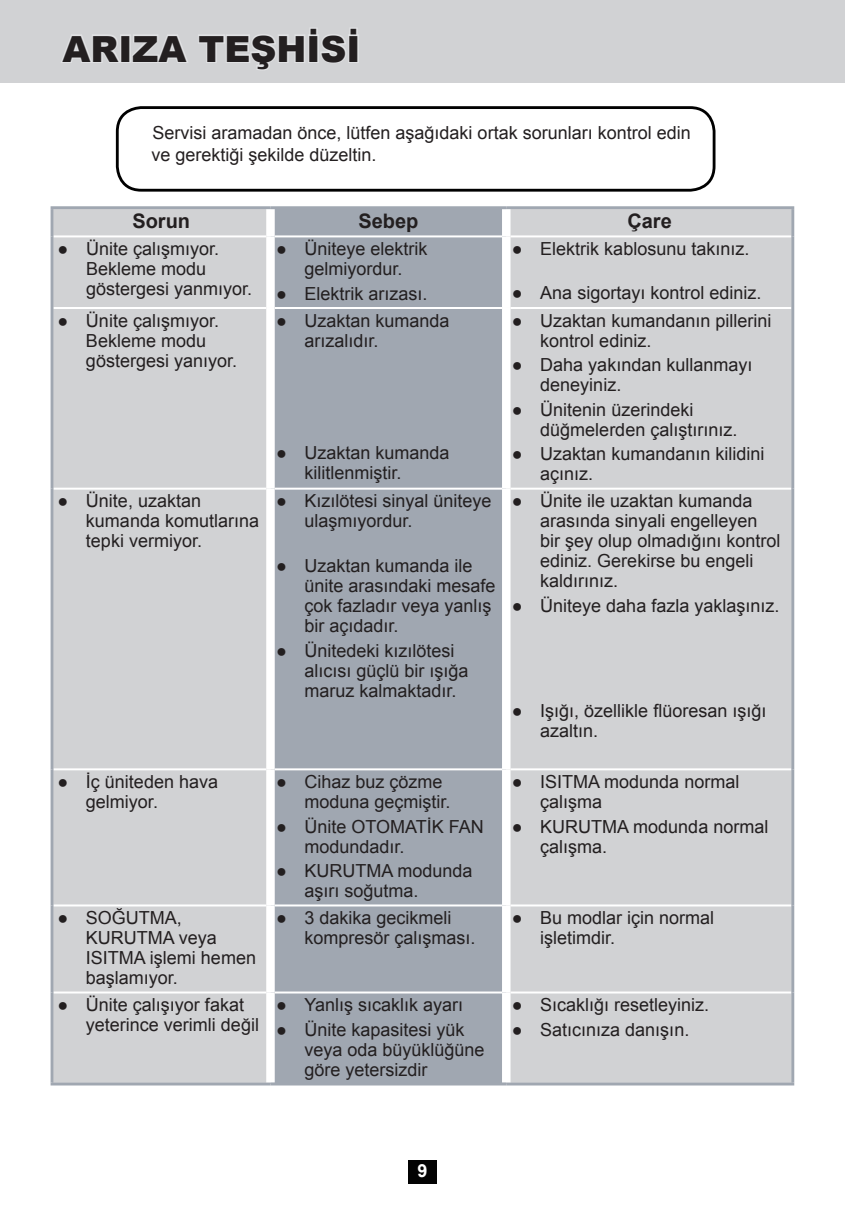
<style>
.page{position:relative;width:845px;height:1225px;background:#fff}
.page>*{position:absolute;margin:0;border:0;box-sizing:border-box;transform-origin:0 0}
.t1{font:900 36px "Arial";color:#231f20}
.t2{font:700 20px "Arial";color:#231f20}
.t3{font:18px/20px "Arial";color:#231f20}
.t4{font:700 18px "Arial";color:#fff}
</style>
<div class="page">
<div style="left:408px;top:1160px;width:29px;height:23px;background:#030303"></div>
<div style="left:0;top:0;width:845px;height:83px;background:#d1d2d4"></div>
<svg style="left:61px;top:35px;width:59px;height:28px"></svg>
<div style="left:120px;top:34px;width:11px;height:29px;border:3px solid #e1e2e4"></div>
<svg style="left:130px;top:28px;width:229px;height:42px"></svg>
<div style="left:53px;top:209px;width:738px;height:873px;background:#d1d2d4"></div>
<div style="left:275px;top:209px;width:227px;height:873px;background:#a0a7b1"></div>
<hr style="left:53px;top:235px;width:213px;height:2px;background:#fff">
<hr style="left:275px;top:235px;width:227px;height:2px;background:#fff">
<hr style="left:510px;top:235px;width:281px;height:2px;background:#fff">
<hr style="left:53px;top:307px;width:213px;height:2px;background:#fff">
<hr style="left:275px;top:307px;width:227px;height:2px;background:#fff">
<hr style="left:510px;top:307px;width:281px;height:2px;background:#fff">
<hr style="left:53px;top:487px;width:213px;height:2px;background:#fff">
<hr style="left:275px;top:487px;width:227px;height:2px;background:#fff">
<hr style="left:510px;top:487px;width:281px;height:2px;background:#fff">
<hr style="left:53px;top:768px;width:213px;height:2px;background:#fff">
<hr style="left:275px;top:768px;width:227px;height:2px;background:#fff">
<hr style="left:510px;top:768px;width:281px;height:2px;background:#fff">
<hr style="left:53px;top:904px;width:213px;height:2px;background:#fff">
<hr style="left:275px;top:904px;width:227px;height:2px;background:#fff">
<hr style="left:510px;top:904px;width:281px;height:2px;background:#fff">
<hr style="left:53px;top:991px;width:213px;height:2px;background:#fff">
<hr style="left:275px;top:991px;width:227px;height:2px;background:#fff">
<hr style="left:510px;top:991px;width:281px;height:2px;background:#fff">
<div style="left:266px;top:209px;width:9px;height:27px;background:#fff"></div>
<div style="left:502px;top:209px;width:8px;height:27px;background:#fff"></div>
<div style="left:266px;top:236px;width:9px;height:72px;background:#fff"></div>
<div style="left:502px;top:236px;width:8px;height:72px;background:#fff"></div>
<div style="left:266px;top:308px;width:9px;height:180px;background:#fff"></div>
<div style="left:502px;top:308px;width:8px;height:180px;background:#fff"></div>
<div style="left:266px;top:488px;width:9px;height:281px;background:#fff"></div>
<div style="left:502px;top:488px;width:8px;height:281px;background:#fff"></div>
<div style="left:266px;top:769px;width:9px;height:136px;background:#fff"></div>
<div style="left:502px;top:769px;width:8px;height:136px;background:#fff"></div>
<div style="left:266px;top:905px;width:9px;height:87px;background:#fff"></div>
<div style="left:502px;top:905px;width:8px;height:87px;background:#fff"></div>
<div style="left:266px;top:992px;width:9px;height:90px;background:#fff"></div>
<div style="left:502px;top:992px;width:8px;height:90px;background:#fff"></div>
<hr style="left:51px;top:206px;width:219px;height:3px;background:#a0a7b1">
<hr style="left:51px;top:209px;width:2px;height:27px;background:#a0a7b1">
<hr style="left:270px;top:206px;width:236px;height:3px;background:#a0a7b1">
<hr style="left:506px;top:206px;width:288px;height:3px;background:#a0a7b1">
<hr style="left:791px;top:209px;width:3px;height:27px;background:#a0a7b1">
<hr style="left:51px;top:236px;width:2px;height:72px;background:#a0a7b1">
<hr style="left:791px;top:236px;width:3px;height:72px;background:#a0a7b1">
<hr style="left:51px;top:308px;width:2px;height:180px;background:#a0a7b1">
<hr style="left:791px;top:308px;width:3px;height:180px;background:#a0a7b1">
<hr style="left:51px;top:488px;width:2px;height:281px;background:#a0a7b1">
<hr style="left:791px;top:488px;width:3px;height:281px;background:#a0a7b1">
<hr style="left:51px;top:769px;width:2px;height:136px;background:#a0a7b1">
<hr style="left:791px;top:769px;width:3px;height:136px;background:#a0a7b1">
<hr style="left:51px;top:905px;width:2px;height:87px;background:#a0a7b1">
<hr style="left:791px;top:905px;width:3px;height:87px;background:#a0a7b1">
<hr style="left:51px;top:992px;width:2px;height:90px;background:#a0a7b1">
<hr style="left:791px;top:992px;width:3px;height:90px;background:#a0a7b1">
<hr style="left:51px;top:1082px;width:219px;height:3px;background:#a0a7b1">
<hr style="left:270px;top:1082px;width:236px;height:3px;background:#a0a7b1">
<hr style="left:506px;top:1082px;width:288px;height:3px;background:#a0a7b1">
<div style="left:116px;top:106px;width:599px;height:86px;border:3px solid #000;border-radius:24px"></div>
<h1 class="t1" style="left:62px;top:23px;width:299px">ARIZA TEŞHİSİ</h1>
<p class="t3" style="left:151px;top:122px;width:541px;line-height:22px">Servisi aramadan önce, lütfen aşağıdaki ortak sorunları kontrol edin ve gerektiği şekilde düzeltin.</p>
<p class="t2" style="left:132px;top:208px;width:59px">Sorun</p>
<p class="t2" style="left:358px;top:208px;width:62px">Sebep</p>
<p class="t2" style="left:627px;top:208px;width:46px">Çare</p>
<p class="t3" style="left:86px;top:239px;width:168px;text-indent:-28px">● Ünite çalışmıyor.<br>Bekleme modu göstergesi yanmıyor.</p>
<p class="t3" style="left:276px;top:239px;width:153px;text-align:center">● Üniteye elektrik gelmiyordur.</p>
<p class="t3" style="left:512px;top:239px;width:239px">● Elektrik kablosunu takınız.</p>
<p class="t3" style="left:512px;top:283px;width:251px">● Ana sigortayı kontrol ediniz.</p>
<p class="t3" style="left:276px;top:284px;width:153px">● Elektrik arızası.</p>
<p class="t3" style="left:86px;top:311px;width:153px;text-indent:-28px">● Ünite çalışmıyor.<br>Bekleme modu göstergesi yanıyor.</p>
<p class="t3" style="left:304px;top:311px;width:147px;text-indent:-28px">● Uzaktan kumanda arızalıdır.</p>
<p class="t3" style="left:304px;top:443px;width:147px;text-indent:-28px">● Uzaktan kumanda kilitlenmiştir.</p>
<p class="t3" style="left:86px;top:491px;width:175px;text-indent:-28px">● Ünite, uzaktan kumanda komutlarına tepki vermiyor.</p>
<p class="t3" style="left:304px;top:491px;width:189px;text-indent:-28px">● Kızılötesi sinyal üniteye ulaşmıyordur.</p>
<p class="t3" style="left:304px;top:556px;width:193px;text-indent:-28px">● Uzaktan kumanda ile ünite arasındaki mesafe çok fazladır veya yanlış bir açıdadır.</p>
<p class="t3" style="left:304px;top:640px;width:166px;text-indent:-28px">● Ünitedeki kızılötesi alıcısı güçlü bir ışığa maruz kalmaktadır.</p>
<p class="t3" style="left:86px;top:772px;width:134px;text-indent:-28px">● İç üniteden hava gelmiyor.</p>
<p class="t3" style="left:304px;top:772px;width:148px;text-indent:-28px">● Cihaz buz çözme moduna geçmiştir.</p>
<p class="t3" style="left:304px;top:816px;width:181px;text-indent:-28px">● Ünite OTOMATİK FAN modundadır.</p>
<p class="t3" style="left:304px;top:861px;width:170px;text-indent:-28px">● KURUTMA modunda aşırı soğutma.</p>
<p class="t3" style="left:540px;top:311px;width:233px;text-indent:-28px">● Uzaktan kumandanın pillerini kontrol ediniz.</p>
<p class="t3" style="left:540px;top:355px;width:214px;text-indent:-28px">● Daha yakından kullanmayı deneyiniz.</p>
<p class="t3" style="left:540px;top:400px;width:199px;text-indent:-28px">● Ünitenin üzerindeki düğmelerden çalıştırınız.</p>
<p class="t3" style="left:540px;top:444px;width:226px;text-indent:-28px">● Uzaktan kumandanın kilidini açınız.</p>
<p class="t3" style="left:540px;top:491px;width:242px;text-indent:-28px">● Ünite ile uzaktan kumanda arasında sinyali engelleyen bir şey olup olmadığını kontrol ediniz. Gerekirse bu engeli kaldırınız.</p>
<p class="t3" style="left:512px;top:596px;width:269px">● Üniteye daha fazla yaklaşınız.</p>
<p class="t3" style="left:540px;top:700px;width:228px;text-indent:-28px">● Işığı, özellikle flüoresan ışığı azaltın.</p>
<p class="t3" style="left:540px;top:772px;width:201px;text-indent:-28px">● ISITMA modunda normal çalışma</p>
<p class="t3" style="left:540px;top:816px;width:230px;text-indent:-28px">● KURUTMA modunda normal çalışma.</p>
<p class="t3" style="left:86px;top:908px;width:172px;text-indent:-28px">● SOĞUTMA,<br>KURUTMA veya<br>ISITMA işlemi hemen başlamıyor.</p>
<p class="t3" style="left:304px;top:908px;width:173px;text-indent:-28px">● 3 dakika gecikmeli kompresör çalışması.</p>
<p class="t3" style="left:540px;top:908px;width:176px;text-indent:-28px">● Bu modlar için normal işletimdir.</p>
<p class="t3" style="left:86px;top:995px;width:175px;text-indent:-28px">● Ünite çalışıyor fakat yeterince verimli değil</p>
<p class="t3" style="left:276px;top:995px;width:189px">● Yanlış sıcaklık ayarı</p>
<p class="t3" style="left:512px;top:995px;width:199px">● Sıcaklığı resetleyiniz.</p>
<p class="t3" style="left:512px;top:1019px;width:179px">● Satıcınıza danışın.</p>
<p class="t3" style="left:304px;top:1019px;width:182px;text-indent:-28px">● Ünite kapasitesi yük veya oda büyüklüğüne göre yetersizdir</p>
<p class="t4" style="left:417px;top:1159px;width:12px">9</p>
</div>
